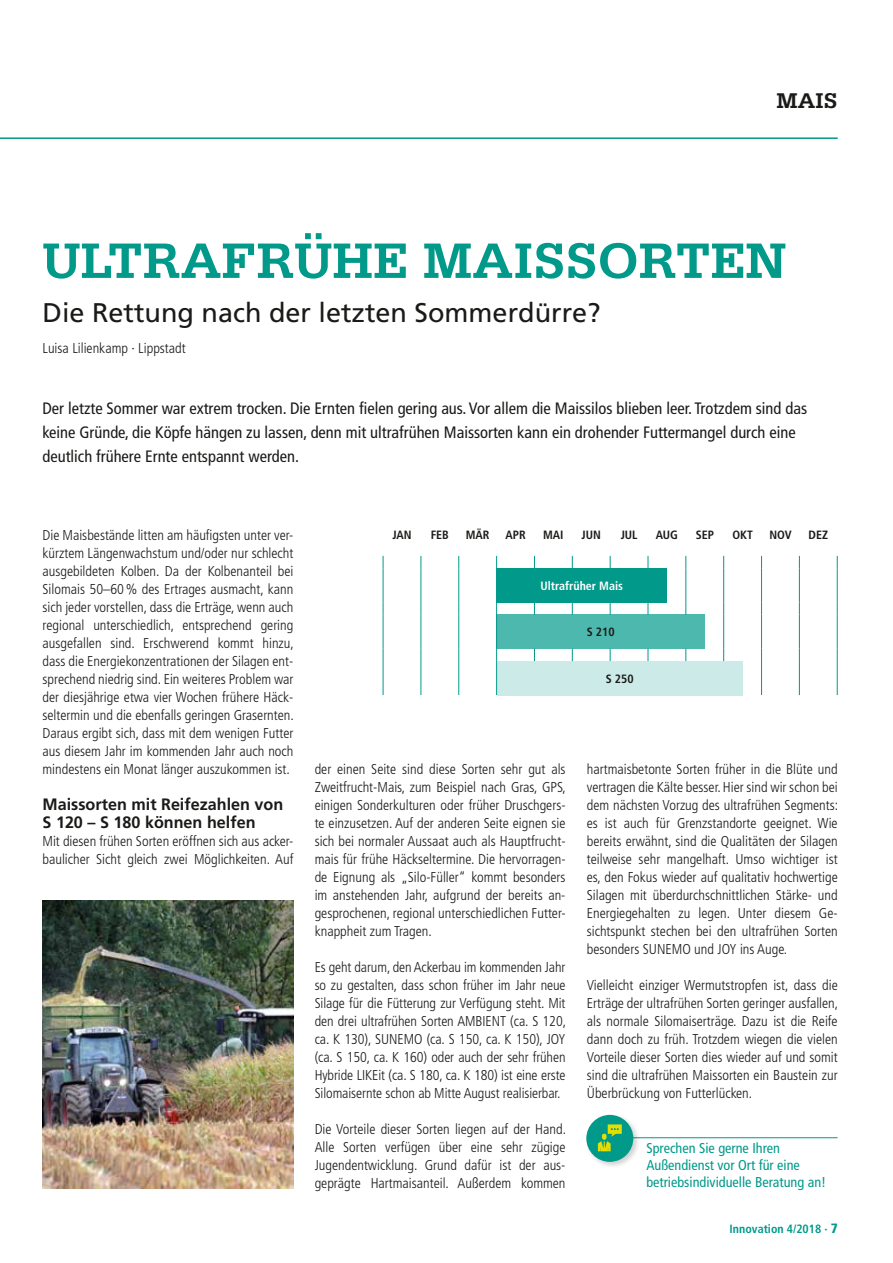
<style>
.page{position:relative;width:893px;height:1263px;background:#fff}
.page>*{position:absolute;margin:0;border:0;box-sizing:border-box;transform-origin:0 0}
.t1{font:700 52.5px "Serifa";color:#00998a}
.t2{font:27px "Frutiger";color:#1a1a18}
.t3{font:700 22.5px "Serifa";color:#1a1a18}
.t4{font:condensed 16.5px/24px "Frutiger LT";color:#1a1a18}
.t5{font:700 16.5px/18px "Frutiger LT";color:#1a1a18}
.t6{font:300 condensed 14.25px/18px "Frutiger LT";color:#1a1a18;text-align:justify}
.t7{font:condensed 14.25px/17.1px "Frutiger";color:#00998a}
.t8{font:700 condensed 12px "Frutiger LT";color:#1a1a18}
.t9{font:700 condensed 12px "Frutiger LT";color:#00998a}
.t10{font:700 condensed 12px "Frutiger";color:#fff}
.t11{font:700 condensed 12px "Frutiger";color:#1a1a18}
.s1{font-weight:900;font-size:13.5px}
</style>
<div class="page">
<svg style="left:420px;top:568px;width:417px;height:127px"></svg>
<div style="left:497px;top:568px;width:170px;height:34px;background:#00998a"></div>
<div style="left:497px;top:615px;width:208px;height:34px;background:#4db8ad"></div>
<div style="left:497px;top:661px;width:246px;height:34px;background:#ccebe8"></div>
<hr style="left:837px;top:568px;width:1px;height:34px;background:#00998a">
<svg style="left:534px;top:602px;width:1px;height:13px"></svg>
<svg style="left:572px;top:602px;width:1px;height:13px"></svg>
<svg style="left:610px;top:602px;width:1px;height:13px"></svg>
<svg style="left:837px;top:602px;width:1px;height:13px"></svg>
<hr style="left:837px;top:615px;width:1px;height:34px;background:#00998a">
<svg style="left:534px;top:649px;width:1px;height:12px"></svg>
<svg style="left:572px;top:649px;width:1px;height:12px"></svg>
<svg style="left:610px;top:649px;width:1px;height:12px"></svg>
<svg style="left:837px;top:649px;width:1px;height:12px"></svg>
<hr style="left:383px;top:568px;width:1px;height:34px;background:#00998a">
<hr style="left:421px;top:568px;width:1px;height:34px;background:#00998a">
<hr style="left:458px;top:568px;width:1px;height:34px;background:#00998a">
<hr style="left:496px;top:568px;width:1px;height:34px;background:#00998a">
<svg style="left:383px;top:602px;width:1px;height:13px"></svg>
<svg style="left:383px;top:649px;width:1px;height:12px"></svg>
<svg style="left:421px;top:602px;width:1px;height:13px"></svg>
<svg style="left:421px;top:649px;width:1px;height:12px"></svg>
<svg style="left:458px;top:602px;width:1px;height:13px"></svg>
<svg style="left:496px;top:602px;width:1px;height:13px"></svg>
<svg style="left:458px;top:649px;width:1px;height:12px"></svg>
<svg style="left:496px;top:649px;width:1px;height:12px"></svg>
<svg style="left:648px;top:602px;width:1px;height:13px"></svg>
<svg style="left:648px;top:649px;width:1px;height:12px"></svg>
<svg style="left:685px;top:602px;width:1px;height:13px"></svg>
<svg style="left:685px;top:649px;width:1px;height:12px"></svg>
<svg style="left:723px;top:602px;width:1px;height:13px"></svg>
<svg style="left:723px;top:649px;width:1px;height:12px"></svg>
<svg style="left:761px;top:602px;width:1px;height:13px"></svg>
<svg style="left:761px;top:649px;width:1px;height:12px"></svg>
<svg style="left:383px;top:555px;width:455px;height:13px"></svg>
<svg style="left:799px;top:602px;width:1px;height:13px"></svg>
<svg style="left:799px;top:649px;width:1px;height:12px"></svg>
<hr style="left:685px;top:568px;width:1px;height:34px;background:#00998a">
<hr style="left:723px;top:568px;width:1px;height:34px;background:#00998a">
<hr style="left:761px;top:568px;width:1px;height:34px;background:#00998a">
<hr style="left:799px;top:568px;width:1px;height:34px;background:#00998a">
<hr style="left:383px;top:615px;width:1px;height:34px;background:#00998a">
<hr style="left:383px;top:661px;width:1px;height:34px;background:#00998a">
<hr style="left:421px;top:615px;width:1px;height:34px;background:#00998a">
<hr style="left:421px;top:661px;width:1px;height:34px;background:#00998a">
<hr style="left:458px;top:615px;width:1px;height:34px;background:#00998a">
<hr style="left:496px;top:615px;width:1px;height:34px;background:#00998a">
<hr style="left:458px;top:661px;width:1px;height:34px;background:#00998a">
<hr style="left:496px;top:661px;width:1px;height:34px;background:#00998a">
<hr style="left:723px;top:615px;width:1px;height:34px;background:#00998a">
<hr style="left:761px;top:615px;width:1px;height:34px;background:#00998a">
<hr style="left:799px;top:615px;width:1px;height:34px;background:#00998a">
<hr style="left:837px;top:661px;width:1px;height:34px;background:#00998a">
<hr style="left:761px;top:661px;width:1px;height:34px;background:#00998a">
<hr style="left:799px;top:661px;width:1px;height:34px;background:#00998a">
<img style="left:43px;top:900px;width:250px;height:288px">
<hr style="left:587px;top:1137px;width:251px;height:1px;background:#00998a">
<div style="left:585px;top:1113px;width:56px;height:56px;background:#1a1a18;opacity:.2"></div>
<div style="left:586px;top:1115px;width:47px;height:47px;background:#00998a;border-radius:50%"></div>
<svg style="left:598px;top:1124px;width:24px;height:27px"></svg>
<hr style="left:0;top:137px;width:838px;height:2px;background:#00998a">
<h3 class="t3" style="left:776px;top:87px;width:63px">MAIS</h3>
<h1 class="t1" style="left:43px;top:230px;width:745px">ULTRAFRÜHE MAISSORTEN</h1>
<h2 class="t2" style="left:43px;top:297px;width:560px">Die Rettung nach der letzten Sommerdürre?</h2>
<p class="t6" style="left:43px;top:339px;width:145px">Luisa Lilienkamp ∙ Lippstadt</p>
<p class="t4" style="left:43px;top:396px;width:766px">Der letzte Sommer war extrem trocken. Die Ernten fielen gering aus. Vor allem die Maissilos blieben leer. Trotzdem sind das keine Gründe, die Köpfe hängen zu lassen, denn mit ultrafrühen Maissorten kann ein drohender Futtermangel durch eine deutlich frühere Ernte entspannt werden.</p>
<p class="t6" style="left:43px;top:526px;width:253px">Die Maisbestände litten am häufigsten unter ver&shy;kürztem Längenwachstum und/oder nur schlecht ausgebildeten Kolben. Da der Kolbenanteil bei Silomais 50–60% des Ertrages ausmacht, kann sich jeder vorstellen, dass die Erträge, wenn auch regional unterschiedlich, entsprechend gering ausgefallen sind. Erschwerend kommt hinzu, dass die Energiekonzentrationen der Silagen ent&shy;sprechend niedrig sind. Ein weiteres Problem war der diesjährige etwa vier Wochen frühere Häck&shy;seltermin und die ebenfalls geringen Grasernten.<br>Daraus ergibt sich, dass mit dem wenigen Futter aus diesem Jahr im kommenden Jahr auch noch mindestens ein Monat länger auszukommen ist.</p>
<p class="t5" style="left:43px;top:795px;width:242px">Maissorten mit Reifezahlen von<br>S 120 – S 180 können helfen</p>
<p class="t6" style="left:43px;top:832px;width:252px">Mit diesen frühen Sorten eröffnen sich aus acker&shy;baulicher Sicht gleich zwei Möglichkeiten. Auf</p>
<p class="t8" style="left:392px;top:528px;width:21px">JAN</p>
<p class="t8" style="left:431px;top:528px;width:20px">FEB</p>
<p class="t8" style="left:466px;top:528px;width:25px">MÄR</p>
<p class="t8" style="left:505px;top:528px;width:22px">APR</p>
<p class="t8" style="left:543px;top:528px;width:22px">MAI</p>
<p class="t8" style="left:582px;top:528px;width:21px">JUN</p>
<p class="t8" style="left:621px;top:528px;width:18px">JUL</p>
<p class="t8" style="left:656px;top:528px;width:24px">AUG</p>
<p class="t8" style="left:696px;top:528px;width:20px">SEP</p>
<p class="t8" style="left:732px;top:528px;width:22px">OKT</p>
<p class="t8" style="left:769px;top:528px;width:24px">NOV</p>
<p class="t8" style="left:808px;top:528px;width:21px">DEZ</p>
<p class="t10" style="left:540px;top:578px;width:84px">Ultrafrüher Mais</p>
<p class="t11" style="left:587px;top:625px;width:29px">S 210</p>
<p class="t11" style="left:606px;top:671px;width:29px">S 250</p>
<p class="t6" style="left:315px;top:760px;width:253px">der einen Seite sind diese Sorten sehr gut als Zweitfrucht-Mais, zum Beispiel nach Gras, GPS, einigen Sonderkulturen oder früher Druschgers&shy;te einzusetzen. Auf der anderen Seite eignen sie sich bei normaler Aussaat auch als Hauptfrucht&shy;mais für frühe Häckseltermine. Die hervorragen&shy;de Eignung als „Silo-Füller“ kommt besonders im anstehenden Jahr, aufgrund der bereits an&shy;gesprochenen, regional unterschiedlichen Futter&shy;knappheit zum Tragen.</p>
<p class="t6" style="left:315px;top:958px;width:253px">Es geht darum, den Ackerbau im kommenden Jahr so zu gestalten, dass schon früher im Jahr neue Silage für die Fütterung zur Verfügung steht. Mit den drei ultrafrühen Sorten AMBIENT (ca. S 120, ca. K 130), SUNEMO (ca. S 150, ca. K 150), JOY (ca. S 150, ca. K 160) oder auch der sehr frühen Hybride LIKEit (ca. S 180, ca. K 180) ist eine erste Silomaisernte schon ab Mitte August realisierbar.</p>
<p class="t6" style="left:315px;top:1120px;width:253px">Die Vorteile dieser Sorten liegen auf der Hand.<br>Alle Sorten verfügen über eine sehr zügige Jugendentwicklung. Grund dafür ist der aus&shy;geprägte Hartmaisanteil. Außerdem kommen</p>
<p class="t6" style="left:587px;top:760px;width:253px">hartmaisbetonte Sorten früher in die Blüte und vertragen die Kälte besser. Hier sind wir schon bei dem nächsten Vorzug des ultrafrühen Segments: es ist auch für Grenzstandorte geeignet. Wie bereits erwähnt, sind die Qualitäten der Silagen teilweise sehr mangelhaft. Umso wichtiger ist es, den Fokus wieder auf qualitativ hochwertige Silagen mit überdurchschnittlichen Stärke- und Energiegehalten zu legen. Unter diesem Ge&shy;sichtspunkt stechen bei den ultrafrühen Sorten besonders SUNEMO und JOY ins Auge.</p>
<p class="t6" style="left:587px;top:976px;width:253px">Vielleicht einziger Wermutstropfen ist, dass die Erträge der ultrafrühen Sorten geringer ausfallen, als normale Silomaiserträge. Dazu ist die Reife dann doch zu früh. Trotzdem wiegen die vielen Vorteile dieser Sorten dies wieder auf und somit sind die ultrafrühen Maissorten ein Baustein zur Überbrückung von Futterlücken.</p>
<p class="t7" style="left:646px;top:1139px;width:181px">Sprechen Sie gerne Ihren<br>Außendienst vor Ort für eine betriebsindividuelle Beratung an!</p>
<p class="t9" style="left:730px;top:1222px;width:110px">Innovation 4/2018 · <span class="s1">7</span></p>
</div>
